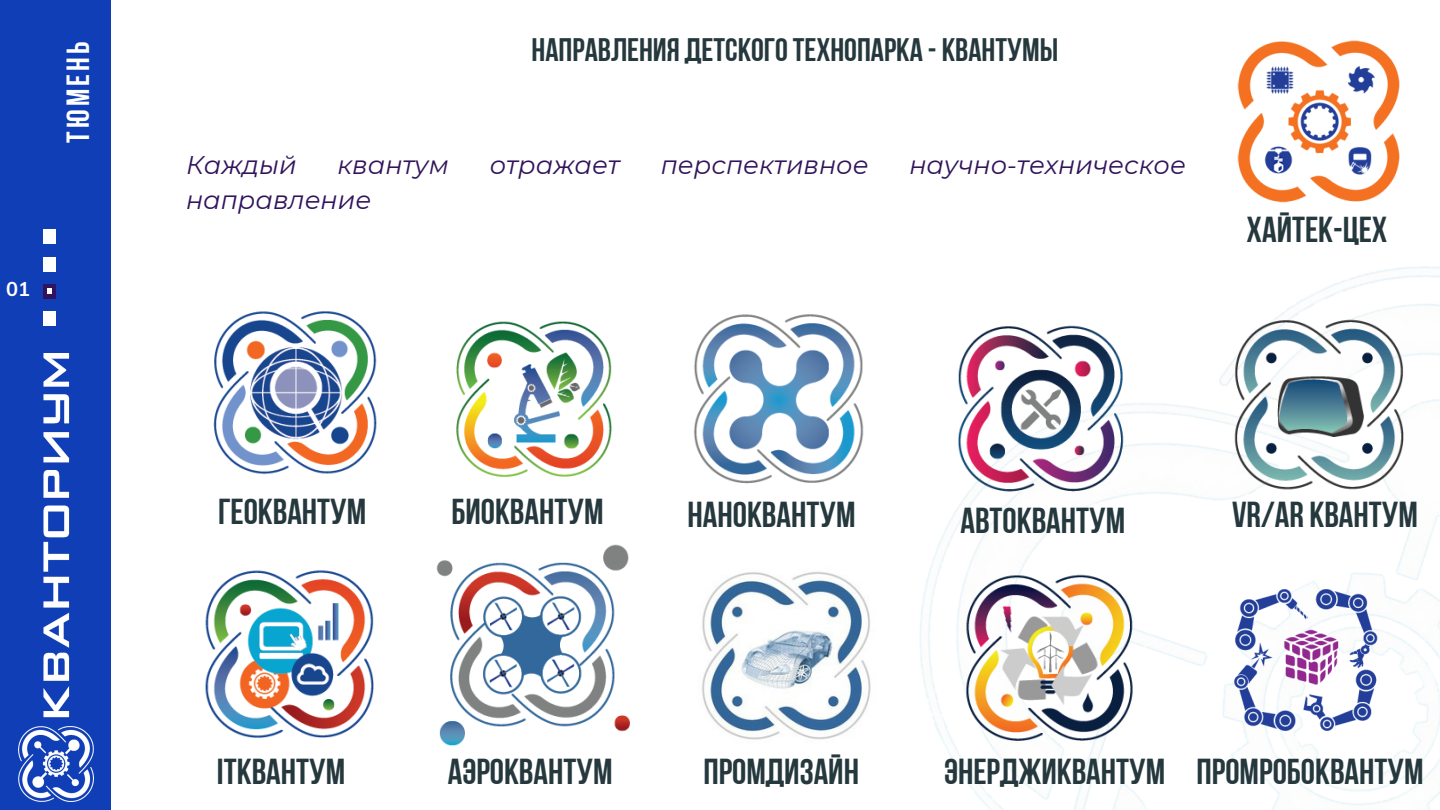
<style>
.page{position:relative;width:1440px;height:810px;background:#fff}
.page>*{position:absolute;margin:0;border:0;box-sizing:border-box;transform-origin:0 0}
.t1{font:36px "Bebas Neue Cyrillic";color:#25383d}
.t2{font:32.5px "Bebas Neue Cyrillic";color:#25383d}
.t3{font:32px "Bebas Neue Cyrillic";letter-spacing:.1em;color:#fff}
.t4{font:italic 25.5px "Montserrat";color:#31145b}
.t5{font:700 20px "Muli";color:#fff}
</style>
<div class="page">
<div style="left:0;top:0;width:111px;height:810px;background:#103eb6"></div>
<div style="left:43px;top:311px;width:13px;height:15px;background:#fff"></div>
<div style="left:43px;top:284px;width:13px;height:14px;background:#31145b"></div>
<div style="left:43px;top:257px;width:13px;height:14px;background:#fff"></div>
<div style="left:43px;top:230px;width:13px;height:14px;background:#fff"></div>
<svg style="left:47px;top:289px;width:5px;height:5px"></svg>
<img style="left:18px;top:353px;width:76px;height:449px">
<img style="left:920px;top:266px;width:520px;height:544px">
<img style="left:1237px;top:40px;width:163px;height:163px">
<img style="left:936px;top:537px;width:238px;height:238px">
<img style="left:1199px;top:291px;width:236px;height:235px">
<img style="left:436px;top:544px;width:194px;height:202px">
<img style="left:702px;top:571px;width:169px;height:169px">
<img style="left:1209px;top:562px;width:192px;height:192px">
<img style="left:693px;top:314px;width:171px;height:170px">
<img style="left:923px;top:295px;width:231px;height:229px">
<img style="left:205px;top:570px;width:169px;height:168px">
<img style="left:213px;top:311px;width:164px;height:164px">
<img style="left:456px;top:321px;width:156px;height:156px">
<p class="t3" style="left:65px;top:143px;width:102px;rotate:-90deg">ТЮМЕНЬ</p>
<p class="t5" style="left:6px;top:276px;width:25px">01</p>
<p class="t2" style="left:532px;top:36px;width:528px">НАПРАВЛЕНИЯ ДЕТСКОГОТЕХНОПАРКА - КВАНТУМЫ</p>
<p class="t4" style="left:186px;top:149px;width:112px">Каждый</p>
<p class="t4" style="left:338px;top:149px;width:113px">квантум</p>
<p class="t4" style="left:490px;top:149px;width:132px">отражает</p>
<p class="t4" style="left:661px;top:149px;width:209px">перспективное</p>
<p class="t4" style="left:909px;top:149px;width:278px">научно-техническое</p>
<p class="t4" style="left:186px;top:184px;width:187px">направление</p>
<p class="t1" style="left:1247px;top:215px;width:142px">ХАЙТЕК-ЦЕХ</p>
<p class="t1" style="left:218px;top:497px;width:150px">ГЕОКВАНТУМ</p>
<p class="t1" style="left:451px;top:497px;width:154px">БИОКВАНТУМ</p>
<p class="t1" style="left:688px;top:500px;width:169px">НАНОКВАНТУМ</p>
<p class="t1" style="left:961px;top:506px;width:166px">АВТОКВАНТУМ</p>
<p class="t1" style="left:1232px;top:500px;width:187px">VR/AR КВАНТУМ</p>
<p class="t1" style="left:217px;top:757px;width:130px">ITКВАНТУМ</p>
<p class="t1" style="left:448px;top:757px;width:166px">АЭРОКВАНТУМ</p>
<p class="t1" style="left:703px;top:757px;width:157px">ПРОМДИЗАЙН</p>
<p class="t1" style="left:1197px;top:757px;width:229px">ПРОМРОБОКВАНТУМ</p>
<p class="t1" style="left:944px;top:757px;width:223px">ЭНЕРДЖИКВАНТУМ</p>
</div>
